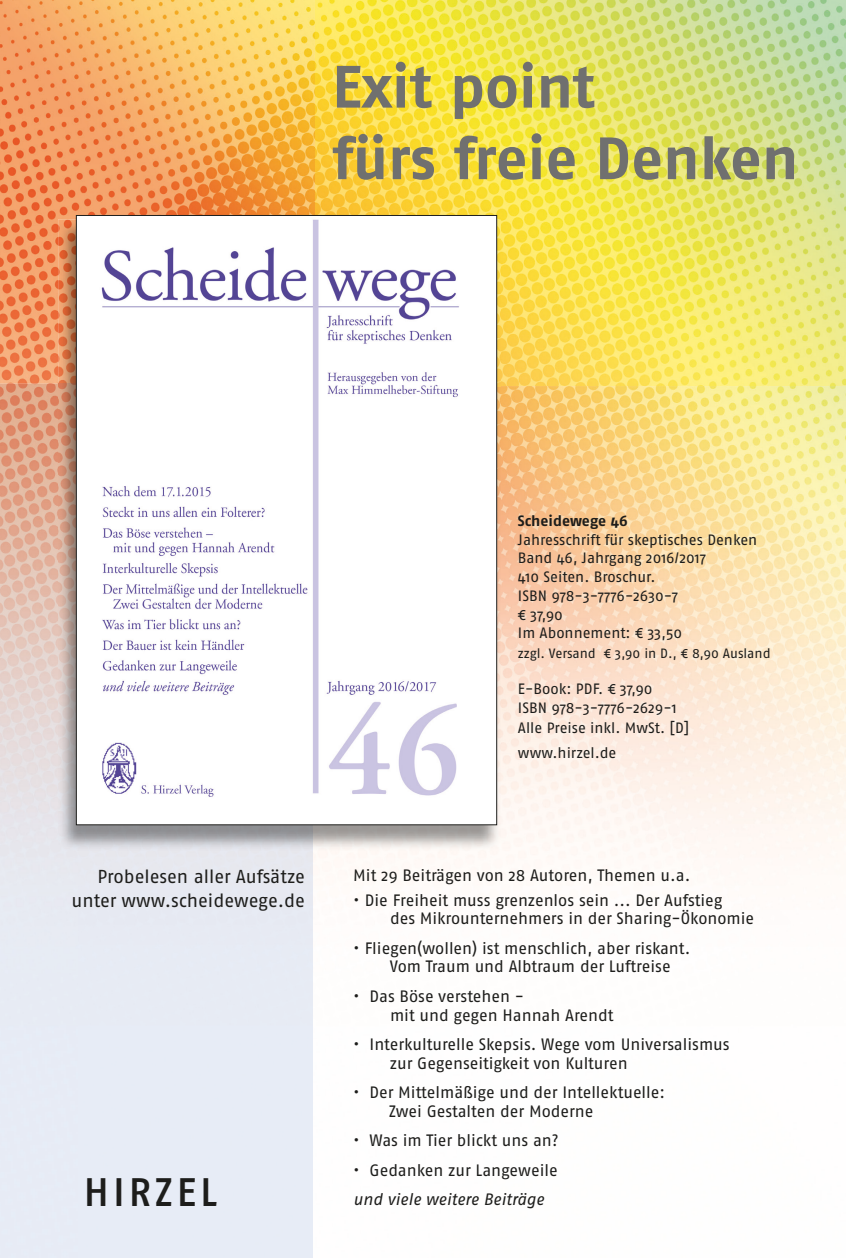
<style>
.page{position:relative;width:846px;height:1258px;background:#fff}
.page>*{position:absolute;margin:0;border:0;box-sizing:border-box;transform-origin:0 0}
.t1{font:700 59.55px/71.6px "Fago Pro";color:#70706f}
.t2{font:500 39.75px "Fago Pro";letter-spacing:.1em;color:#1d1d1b}
.t3{font:18.75px/23.9px "Fago Pro";letter-spacing:-.005em;color:#1d1d1b;text-align:right}
.t4{font:16.5px/18.8px "Fago Pro";letter-spacing:-.005em;color:#1d1d1b}
.t5{font:italic 16.5px "Fago Pro";letter-spacing:-.005em;color:#1d1d1b}
.t6{font:15px/18.8px "Fago Pro";letter-spacing:-.005em;color:#1d1d1b}
.t7{font:700 15px "Fago Pro";letter-spacing:-.005em;color:#1d1d1b}
.t8{font:13.5px "Fago Pro";color:#1d1d1b}
</style>
<div class="page">
<img style="left:0;top:0;width:845px;height:872px">
<img style="left:464px;top:0;width:381px;height:386px">
<img style="left:315px;top:0;width:149px;height:215px">
<img style="left:0;top:384px;width:78px;height:874px">
<img style="left:58px;top:219px;width:18px;height:165px">
<img style="left:353px;top:386px;width:147px;height:465px">
<img style="left:313px;top:825px;width:40px;height:26px">
<img style="left:58px;top:384px;width:255px;height:467px">
<img style="left:78px;top:217px;width:417px;height:606px">
<h1 class="t1" style="left:332px;top:51px;width:467px">Exit point<br>fürs freie Denken</h1>
<p class="t3" style="left:72px;top:864px;width:235px">Probelesen aller Aufsätze unter www.scheidewege.de</p>
<h2 class="t2" style="left:84px;top:1168px;width:135px">HIRZEL</h2>
<p class="t7" style="left:518px;top:512px;width:111px">Scheidewege 46</p>
<p class="t6" style="left:518px;top:530px;width:241px">Jahresschrift für skeptisches Denken<br>Band 46, Jahrgang 2016/2017<br>410 Seiten. Broschur.<br>ISBN 978-3-7776-2630-7<br>€ 37,90<br>Im Abonnement: € 33,50</p>
<p class="t8" style="left:518px;top:645px;width:254px">zzgl. Versand € 3,90 in D., € 8,90 Ausland</p>
<p class="t6" style="left:518px;top:679px;width:173px;line-height:19.4px">E-Book: PDF. € 37,90<br>ISBN 978-3-7776-2629-1<br>Alle Preise inkl. MwSt. [D]</p>
<p class="t6" style="left:518px;top:743px;width:100px">www.hirzel.de</p>
<p class="t4" style="left:353px;top:866px;width:338px">Mit 29 Beiträgen von 28 Autoren, Themen u.a.</p>
<p class="t4" style="left:390px;top:890px;width:366px;text-indent:-37px">• Die Freiheit muss grenzenlos sein ... Der Aufstieg<br>des Mikrounternehmers in der Sharing-Ökonomie</p>
<p class="t4" style="left:390px;top:938px;width:302px;text-indent:-36px">• Fliegen(wollen) ist menschlich, aber riskant.<br>Vom Traum und Albtraum der Luftreise</p>
<p class="t4" style="left:390px;top:987px;width:225px;text-indent:-37px">• Das Böse verstehen -<br>mit und gegen Hannah Arendt</p>
<p class="t4" style="left:390px;top:1035px;width:341px;text-indent:-37px">• Interkulturelle Skepsis. Wege vom Universalismus zur Gegenseitigkeit von Kulturen</p>
<p class="t4" style="left:389px;top:1083px;width:278px;text-indent:-35px">• Der Mittelmäßige und der Intellektuelle:<br>Zwei Gestalten der Moderne</p>
<p class="t4" style="left:353px;top:1131px;width:207px">• Was im Tier blickt uns an?</p>
<p class="t4" style="left:353px;top:1160px;width:206px">• Gedanken zur Langeweile</p>
<p class="t5" style="left:353px;top:1189px;width:192px">und viele weitere Beiträge</p>
</div>
